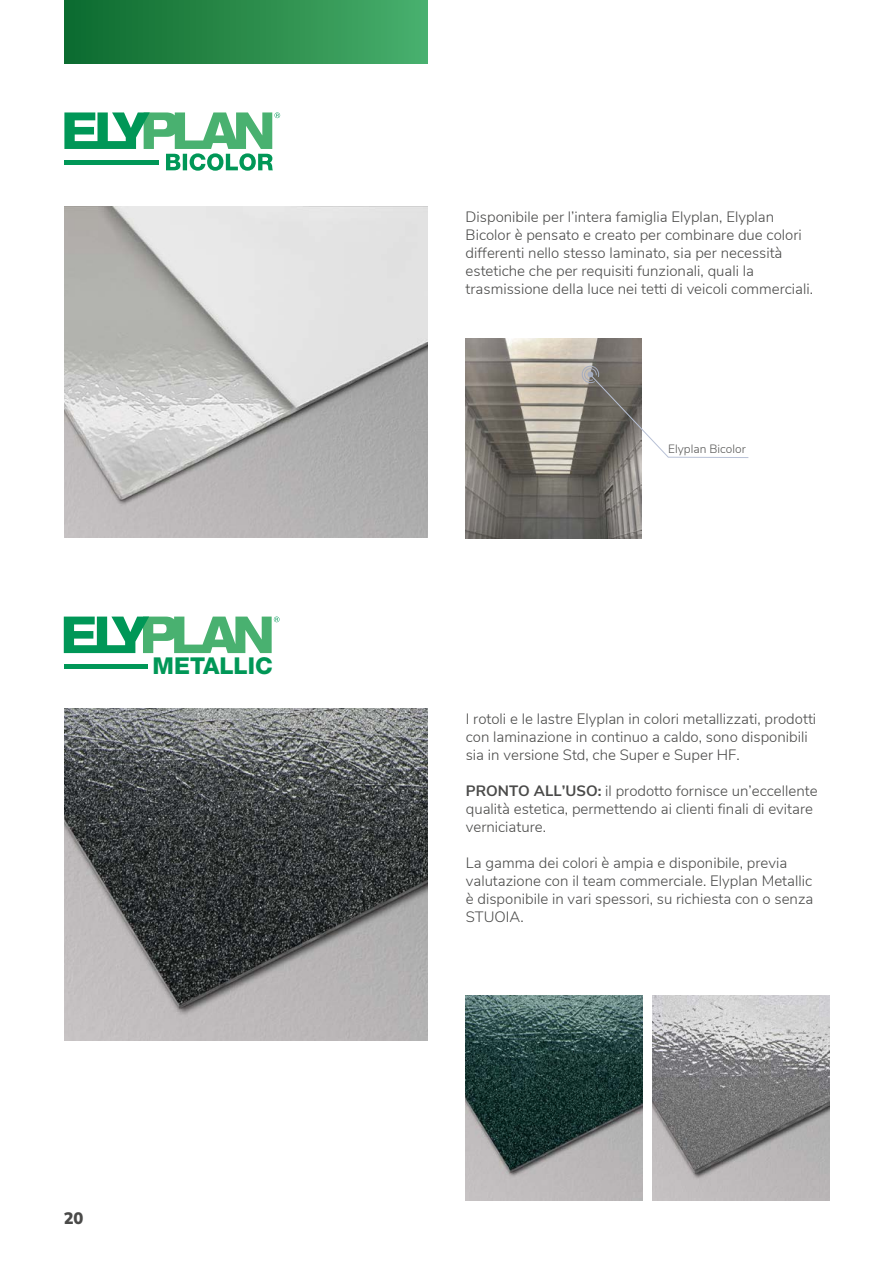
<style>
.page{position:relative;width:893px;height:1263px;background:#fff}
.page>*{position:absolute;margin:0;border:0;box-sizing:border-box;transform-origin:0 0}
.t1{font:800 23.25px "Helvetica Neue LT Std";color:#009757}
.t2{font:200 16.5px "Nunito Sans 12 pt";color:#4a4a49}
.t3{font:300 15px/18px "Nunito Sans";color:#4a4a49}
.t4{font:300 12px "Nunito Sans";color:#575756}
.s1{font-weight:700}
</style>
<div class="page">
<svg style="left:64px;top:112px;width:216px;height:59px"></svg>
<svg style="left:64px;top:617px;width:215px;height:36px"></svg>
<div style="left:64px;top:664px;width:84px;height:5px;background:#009757"></div>
<img style="left:64px;top:709px;width:363px;height:331px">
<img style="left:64px;top:207px;width:363px;height:331px">
<img style="left:466px;top:339px;width:176px;height:199px">
<svg style="left:582px;top:366px;width:167px;height:92px"></svg>
<div style="left:64px;top:0;width:363px;height:64px;background:linear-gradient(to right,#0c692d,#48af6b)"></div>
<img style="left:465px;top:995px;width:177px;height:205px">
<img style="left:653px;top:995px;width:176px;height:205px">
<h1 class="t1" style="left:153px;top:652px;width:122px">METALLIC</h1>
<p class="t2" style="left:64px;top:1207px;width:21px">20</p>
<p class="t3" style="left:466px;top:207px;width:349px">Disponibile per l’intera famiglia Elyplan, Elyplan Bicolor è pensato e creato per combinare due colori differenti nello stesso laminato, sia per necessità estetiche che per requisiti funzionali, quali la trasmissione della luce nei tetti di veicoli commerciali.</p>
<p class="t4" style="left:668px;top:440px;width:79px">Elyplan Bicolor</p>
<p class="t3" style="left:466px;top:709px;width:352px">I rotoli e le lastre Elyplan in colori metallizzati, prodotti con laminazione in continuo a caldo, sono disponibili sia in versione Std, che Super e Super HF.</p>
<p class="t3" style="left:466px;top:781px;width:353px"><span class="s1">PRONTO ALL’USO:</span> il prodotto fornisce un’eccellente qualità estetica, permettendo ai clienti finali di evitare verniciature.</p>
<p class="t3" style="left:466px;top:853px;width:349px">La gamma dei colori è ampia e disponibile, previa valutazione con il team commerciale. Elyplan Metallic è disponibile in vari spessori, su richiesta con o senza STUOIA.</p>
</div>
